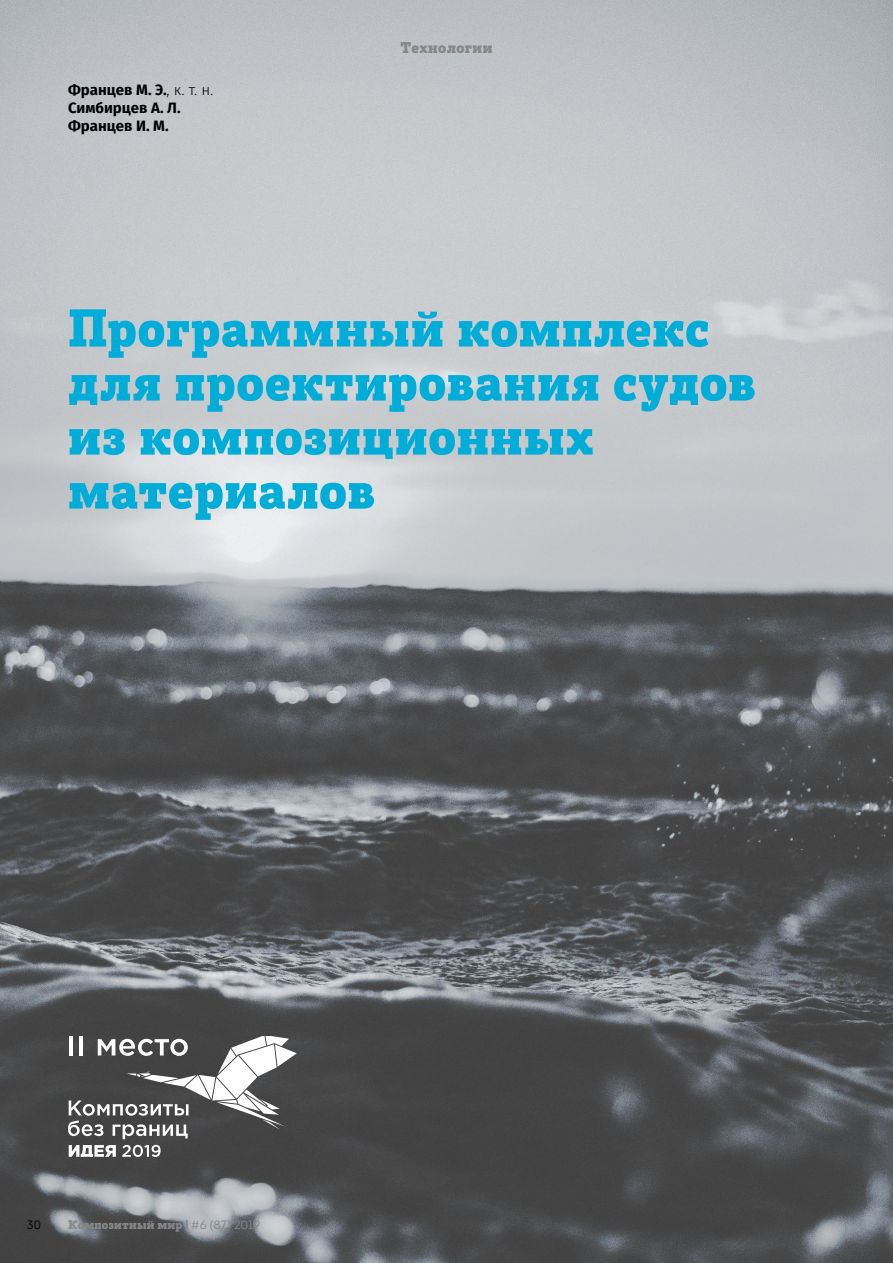
<style>
.page{position:relative;width:893px;height:1263px;background:#fff}
.page>*{position:absolute;margin:0;border:0;box-sizing:border-box;transform-origin:0 0}
.t1{font:51px/54px "Posterizer KG";letter-spacing:.015em;color:#00add8}
.t2{font:700 15px/18px "Fira Sans";color:#000}
.t3{font:15px "Posterizer KG";letter-spacing:.03em;color:#868786}
.t4{font:12px "Posterizer KG";letter-spacing:.015em;color:#868786}
.t5{font:12px "Museo Sans Cyrl 300";color:#000}
.s1{font-weight:300}
.s2{font-family:"Intro Book Caps"}
</style>
<div class="page">
<img style="left:0;top:0;width:893px;height:1263px">
<svg style="left:69px;top:1145px;width:47px;height:12px"></svg>
<svg style="left:122px;top:1145px;width:39px;height:12px"></svg>
<svg style="left:68px;top:1036px;width:229px;height:103px"></svg>
<p class="t2" style="left:68px;top:79px;width:147px">Францев М. Э.<span class="s1">, к. т. н.<br></span>Симбирцев А. Л.<br>Францев И. М.</p>
<p class="t3" style="left:401px;top:38px;width:93px">Технологии</p>
<p class="t1" style="left:68px;top:302px;width:689px">Программный комплекс для проектирования судов из композиционных материалов</p>
<p class="t5" style="left:27px;top:1218px;width:16px">30</p>
<p class="t4" style="left:68px;top:1217px;width:194px">Композитный мир | <span class="s2">#6 (87) 2019</span></p>
</div>
